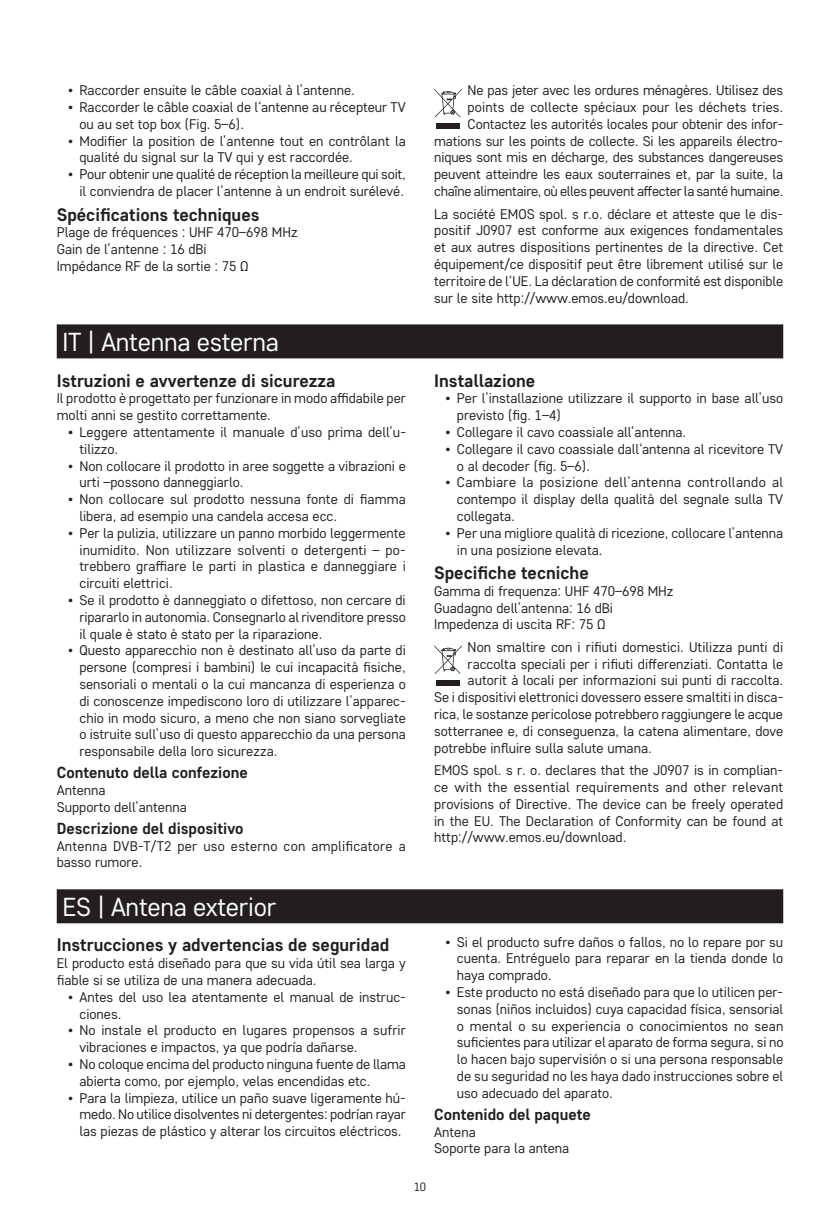
<style>
.page{position:relative;width:840px;height:1219px;background:#fff}
.page>*{position:absolute;margin:0;border:0;box-sizing:border-box;transform-origin:0 0}
.t1{font:26px "Core Sans D35";letter-spacing:-.01em;color:#fff}
.t2{font:700 18px "Core Sans D55";color:#231f20}
.t3{font:700 16px "Core Sans D55";color:#231f20}
.t4{font:14px/16.8px "Core Sans D35";color:#231f20}
.t5{font:14px/16.8px "Core Sans D35";letter-spacing:.02em;color:#231f20}
.t6{font:12px "Core Sans D35";color:#231f20}
</style>
<div class="page">
<svg style="left:434px;top:89px;width:27px;height:28px"></svg>
<div style="left:436px;top:123px;width:23px;height:6px;background:#231f20"></div>
<div style="left:57px;top:324px;width:725px;height:34px;background:#231f20"></div>
<svg style="left:434px;top:645px;width:27px;height:29px"></svg>
<div style="left:436px;top:680px;width:23px;height:5px;background:#231f20"></div>
<div style="left:57px;top:889px;width:725px;height:34px;background:#231f20"></div>
<p class="t4" style="left:68px;top:82px;width:288px">• Raccorder ensuite le câble coaxial à l’antenne.</p>
<p class="t4" style="left:79px;top:98px;width:327px;text-indent:-11px">• Raccorder le câble coaxial de l‘antenne au récepteur TV ou au set top box (Fig. 5–6).</p>
<p class="t4" style="left:79px;top:132px;width:327px;text-indent:-11px">• Modifier la position de l’antenne tout en contrôlant la qualité du signal sur la TV qui y est raccordée.</p>
<p class="t4" style="left:68px;top:166px;width:339px;text-align:right">• Pour obtenir une qualité de réception la meilleure qui soit, il conviendra de placer l’antenne à un endroit surélevé.</p>
<p class="t2" style="left:57px;top:202px;width:204px">Spécifications techniques</p>
<p class="t4" style="left:57px;top:224px;width:242px">Plage de fréquences : UHF 470–698 MHz<br>Gain de l’antenne : 16 dBi<br>Impédance RF de la sortie : 75 Ω</p>
<h1 class="t1" style="left:62px;top:325px;width:218px">IT | Antenna esterna</h1>
<p class="t2" style="left:57px;top:368px;width:280px">Istruzioni e avvertenze di sicurezza</p>
<p class="t4" style="left:57px;top:390px;width:350px">Il prodotto è progettato per funzionare in modo affidabile per molti anni se gestito correttamente.</p>
<p class="t4" style="left:79px;top:423px;width:328px;text-indent:-11px">• Leggere attentamente il manuale d’uso prima dell’u&shy;tilizzo.</p>
<p class="t4" style="left:79px;top:457px;width:328px;text-indent:-11px">• Non collocare il prodotto in aree soggette a vibrazioni e urti –possono danneggiarlo.</p>
<p class="t4" style="left:79px;top:490px;width:328px;text-indent:-11px">• Non collocare sul prodotto nessuna fonte di fiamma libera, ad esempio una candela accesa ecc.</p>
<p class="t4" style="left:79px;top:524px;width:328px;text-align:justify;text-indent:-11px">• Per la pulizia, utilizzare un panno morbido leggermente inumidito. Non utilizzare solventi o detergenti – po&shy;trebbero graffiare le parti in plastica e danneggiare i circuiti elettrici.</p>
<p class="t4" style="left:79px;top:591px;width:328px;text-align:justify;text-indent:-11px">• Se il prodotto è danneggiato o difettoso, non cercare di ripararlo in autonomia. Consegnarlo al rivenditore presso il quale è stato è stato per la riparazione.</p>
<p class="t4" style="left:79px;top:642px;width:328px;text-align:justify;text-indent:-11px">• Questo apparecchio non è destinato all’uso da parte di persone (compresi i bambini) le cui incapacità fisiche, sensoriali o mentali o la cui mancanza di esperienza o di conoscenze impediscono loro di utilizzare l’apparec&shy;chio in modo sicuro, a meno che non siano sorvegliate o istruite sull’uso di questo apparecchio da una persona responsabile della loro sicurezza.</p>
<p class="t3" style="left:57px;top:762px;width:192px">Contenuto della confezione</p>
<p class="t4" style="left:57px;top:781px;width:131px">Antenna<br>Supporto dell’antenna</p>
<p class="t3" style="left:57px;top:818px;width:188px">Descrizione del dispositivo</p>
<p class="t5" style="left:57px;top:837px;width:350px">Antenna DVB-T/T2 per uso esterno con amplificatore a basso rumore.</p>
<p class="t4" style="left:434px;top:82px;width:350px;text-align:right">Ne pas jeter avec les ordures ménagères. Utilisez des points de collecte spéciaux pour les déchets tries.<br>Contactez les autorités locales pour obtenir des infor&shy;mations sur les points de collecte. Si les appareils électro&shy;niques sont mis en décharge, des substances dangereuses peuvent atteindre les eaux souterraines et, par la suite, la chaîne alimentaire, où elles peuvent affecter la santé humaine.</p>
<p class="t4" style="left:434px;top:205px;width:350px;text-align:justify">La société EMOS spol. s r.o. déclare et atteste que le dis&shy;positif J0907 est conforme aux exigences fondamentales et aux autres dispositions pertinentes de la directive. Cet équipement/ce dispositif peut être librement utilisé sur le territoire de l‘UE. La déclaration de conformité est disponible sur le site http://www.emos.eu/download.</p>
<p class="t2" style="left:434px;top:368px;width:102px">Installazione</p>
<p class="t4" style="left:456px;top:390px;width:327px;text-indent:-11px">• Per l’installazione utilizzare il supporto in base all’uso previsto (fig. 1–4)</p>
<p class="t4" style="left:445px;top:423px;width:242px">• Collegare il cavo coassiale all’antenna.</p>
<p class="t4" style="left:456px;top:440px;width:327px;text-indent:-11px">• Collegare il cavo coassiale dall‘antenna al ricevitore TV o al decoder (fig. 5–6).</p>
<p class="t4" style="left:456px;top:474px;width:328px;text-align:justify;text-indent:-11px">• Cambiare la posizione dell’antenna controllando al contempo il display della qualità del segnale sulla TV collegata.</p>
<p class="t4" style="left:456px;top:524px;width:328px;text-indent:-11px">• Per una migliore qualità di ricezione, collocare l’antenna in una posizione elevata.</p>
<p class="t2" style="left:434px;top:561px;width:156px">Specifiche tecniche</p>
<p class="t4" style="left:434px;top:582px;width:241px">Gamma di frequenza: UHF 470–698 MHz<br>Guadagno dell’antenna: 16 dBi<br>Impedenza di uscita RF: 75 Ω</p>
<p class="t4" style="left:467px;top:638px;width:317px">Non smaltire con i rifiuti domestici. Utilizza punti di</p>
<p class="t4" style="left:467px;top:655px;width:317px">raccolta speciali per i rifiuti differenziati. Contatta le</p>
<p class="t4" style="left:467px;top:672px;width:317px">autorit à locali per informazioni sui punti di raccolta.</p>
<p class="t4" style="left:434px;top:688px;width:350px">Se i dispositivi elettronici dovessero essere smaltiti in disca-</p>
<p class="t4" style="left:434px;top:705px;width:350px">rica, le sostanze pericolose potrebbero raggiungere le acque</p>
<p class="t4" style="left:434px;top:722px;width:350px">sotterranee e, di conseguenza, la catena alimentare, dove</p>
<p class="t4" style="left:434px;top:739px;width:219px">potrebbe influire sulla salute umana.</p>
<p class="t4" style="left:434px;top:761px;width:350px;text-align:justify">EMOS spol. s r. o. declares that the J0907 is in complian&shy;ce with the essential requirements and other relevant provisions of Directive. The device can be freely operated in the EU. The Declaration of Conformity can be found at http://www.emos.eu/download.</p>
<h1 class="t1" style="left:62px;top:890px;width:215px">ES | Antena exterior</h1>
<p class="t2" style="left:57px;top:933px;width:334px">Instrucciones y advertencias de seguridad</p>
<p class="t4" style="left:57px;top:954px;width:350px">El producto está diseñado para que su vida útil sea larga y fiable si se utiliza de una manera adecuada.</p>
<p class="t4" style="left:79px;top:988px;width:328px;text-indent:-11px">• Antes del uso lea atentamente el manual de instruc&shy;ciones.</p>
<p class="t4" style="left:79px;top:1022px;width:328px;text-indent:-11px">• No instale el producto en lugares propensos a sufrir vibraciones e impactos, ya que podría dañarse.</p>
<p class="t4" style="left:79px;top:1055px;width:328px;text-indent:-11px">• No coloque encima del producto ninguna fuente de llama abierta como, por ejemplo, velas encendidas etc.</p>
<p class="t4" style="left:79px;top:1089px;width:328px;text-align:justify;text-indent:-11px">• Para la limpieza, utilice un paño suave ligeramente hú&shy;medo. No utilice disolventes ni detergentes: podrían rayar las piezas de plástico y alterar los circuitos eléctricos.</p>
<p class="t4" style="left:456px;top:933px;width:328px;text-align:justify;text-indent:-11px">• Si el producto sufre daños o fallos, no lo repare por su cuenta. Entréguelo para reparar en la tienda donde lo haya comprado.</p>
<p class="t4" style="left:456px;top:983px;width:328px;text-align:justify;text-indent:-11px">• Este producto no está diseñado para que lo utilicen per&shy;sonas (niños incluidos) cuya capacidad física, sensorial o mental o su experiencia o conocimientos no sean suficientes para utilizar el aparato de forma segura, si no lo hacen bajo supervisión o si una persona responsable de su seguridad no les haya dado instrucciones sobre el uso adecuado del aparato.</p>
<p class="t3" style="left:434px;top:1104px;width:158px">Contenido del paquete</p>
<p class="t4" style="left:434px;top:1123px;width:137px">Antena<br>Soporte para la antena</p>
<p class="t6" style="left:413px;top:1179px;width:14px">10</p>
</div>
